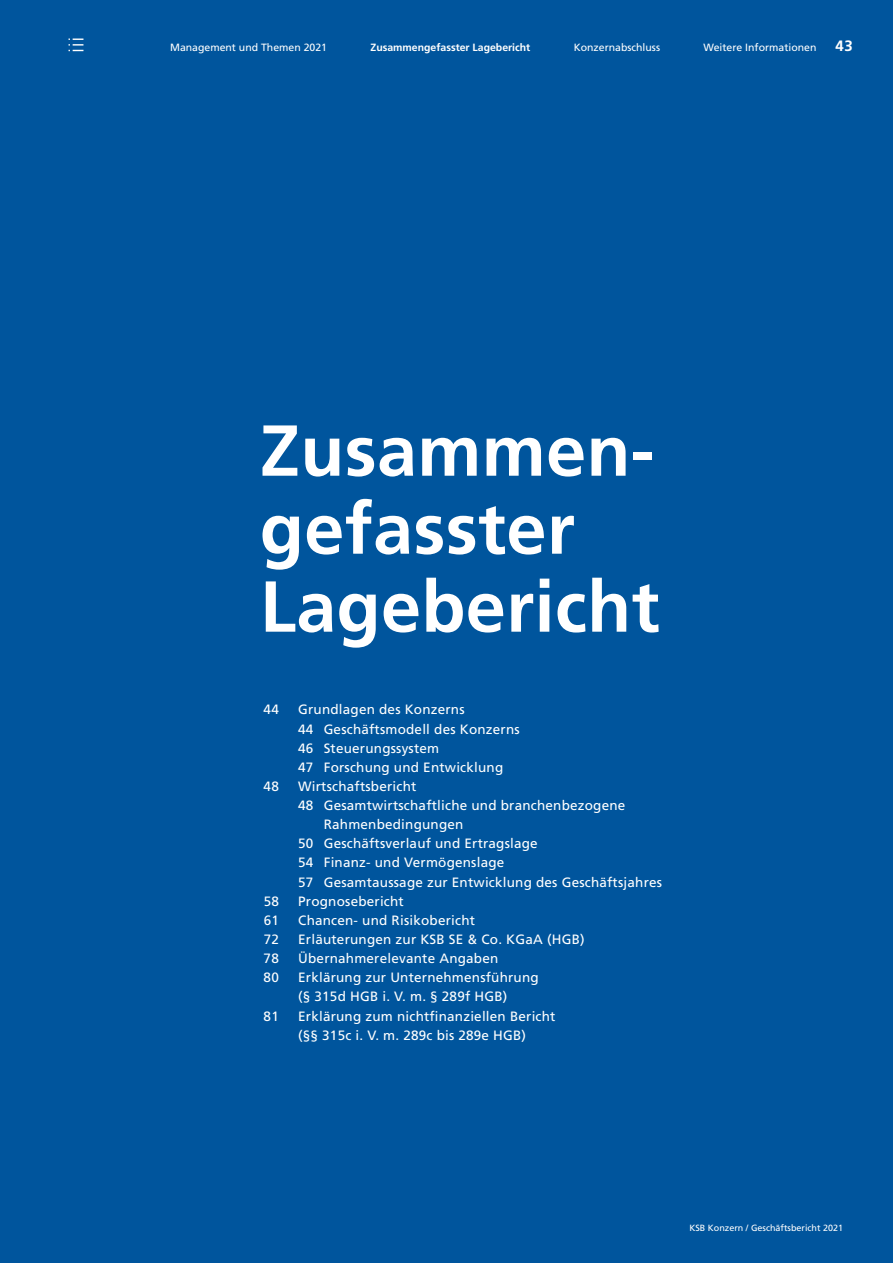
<style>
.page{position:relative;width:893px;height:1263px;background:#00559d}
.page>*{position:absolute;margin:0;border:0;box-sizing:border-box;transform-origin:0 0}
.t1{font:700 72px/78px "Frutiger LT Pro";letter-spacing:.005em;color:#fff}
.t2{font:700 15px "Frutiger LT Pro";color:#fff}
.t3{font:13.5px/19.2px "Frutiger LT Pro";letter-spacing:.015em;color:#fff}
.t4{font:10.5px "Frutiger LT Pro";color:#fff}
.t5{font:700 10.5px "Frutiger LT Pro";color:#fff}
.t6{font:9px "Frutiger LT Pro";color:#fff}
</style>
<div class="page">
<svg style="left:69px;top:39px;width:14px;height:12px"></svg>
<p class="t4" style="left:170px;top:41px;width:158px">Management und Themen 2021</p>
<p class="t5" style="left:370px;top:41px;width:161px">Zusammengefasster Lagebericht</p>
<p class="t4" style="left:574px;top:41px;width:88px">Konzernabschluss</p>
<p class="t4" style="left:703px;top:41px;width:114px">Weitere Informationen</p>
<p class="t2" style="left:836px;top:37px;width:19px">43</p>
<h1 class="t1" style="left:260px;top:412px;width:401px">Zusammen&shy;gefasster<br>Lagebericht</h1>
<p class="t3" style="left:264px;top:700px;width:17px">44</p>
<p class="t3" style="left:298px;top:700px;width:223px">Grundlagen des Konzerns<br>44 Geschäftsmodell des Konzerns<br>46 Steuerungssystem<br>47 Forschung und Entwicklung</p>
<p class="t3" style="left:264px;top:777px;width:17px">48</p>
<p class="t3" style="left:298px;top:777px;width:120px">Wirtschaftsbericht</p>
<p class="t3" style="left:298px;top:796px;width:329px">48 Gesamtwirtschaftliche und branchenbezogene</p>
<p class="t3" style="left:324px;top:815px;width:141px">Rahmenbedingungen</p>
<p class="t3" style="left:298px;top:834px;width:241px">50 Geschäftsverlauf und Ertragslage</p>
<p class="t3" style="left:298px;top:853px;width:208px">54 Finanz- und Vermögenslage</p>
<p class="t3" style="left:298px;top:872px;width:365px">57 Gesamtaussage zur Entwicklung des Geschäftsjahres</p>
<p class="t3" style="left:264px;top:891px;width:17px">58</p>
<p class="t3" style="left:298px;top:891px;width:107px">Prognosebericht</p>
<p class="t3" style="left:264px;top:911px;width:17px">61</p>
<p class="t3" style="left:298px;top:911px;width:178px">Chancen- und Risikobericht</p>
<p class="t3" style="left:264px;top:930px;width:17px">72</p>
<p class="t3" style="left:298px;top:930px;width:288px">Erläuterungen zur KSB SE &amp; Co. KGaA (HGB)</p>
<p class="t3" style="left:264px;top:949px;width:17px">78</p>
<p class="t3" style="left:298px;top:949px;width:202px">Übernahmerelevante Angaben</p>
<p class="t3" style="left:264px;top:968px;width:17px">80</p>
<p class="t3" style="left:298px;top:968px;width:242px">Erklärung zur Unternehmensführung (§ 315d HGB i. V. m. § 289f HGB)</p>
<p class="t3" style="left:264px;top:1006px;width:17px">81</p>
<p class="t3" style="left:298px;top:1006px;width:259px">Erklärung zum nichtfinanziellen Bericht (§§ 315c i. V. m. 289c bis 289e HGB)</p>
<p class="t6" style="left:689px;top:1223px;width:155px">KSB Konzern / Geschäftsbericht 2021</p>
</div>
